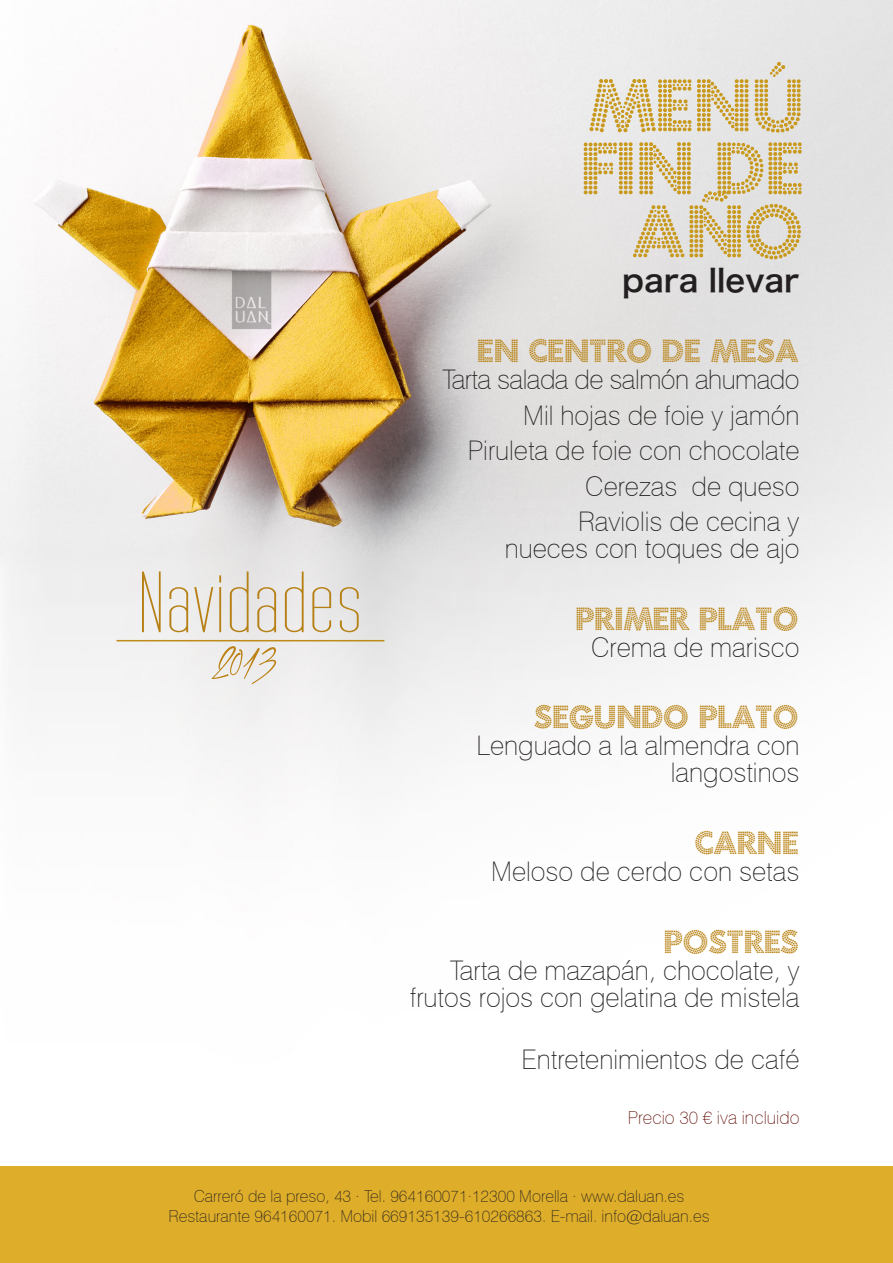
<style>
.page{position:relative;width:893px;height:1263px;background:#fff}
.page>*{position:absolute;margin:0;border:0;box-sizing:border-box;transform-origin:0 0}
.t1{font:87.9px "Tall Films Expanded";color:#b68014}
.t2{font:69px/63px "Fortuna Dot";color:#c8991c;text-align:right}
.t3{font:50.4px "Xtreem Thin Demo";color:#bb8115}
.t4{font:30.9px "Hira Kaku Pro W6";color:#231f20}
.t5{font:30px "Fortuna Dot";color:#ba8416}
.t6{font:100 27px/35.5px "Swiss 721 BT";color:#231f20;text-align:right}
.t7{font:100 18px "Swiss 721 BT";color:#5f0c06}
.t8{font:100 16.5px/19.8px "Swiss 721 BT";color:#231f20;text-align:center}
</style>
<div class="page">
<div style="left:0;top:1165px;width:893px;height:98px;background:#dead29"></div>
<img style="left:0;top:0;width:893px;height:776px">
<hr style="left:117px;top:640px;width:267px;height:1px;background:#bf8b17">
<h2 class="t2" style="left:583px;top:73px;width:224px">MENÚ<br>FIN DE<br>AÑO</h2>
<p class="t4" style="left:622px;top:253px;width:179px">para llevar</p>
<h1 class="t1" style="left:138px;top:562px;width:227px">Navidades</h1>
<h3 class="t3" style="left:214px;top:630px;width:63px">2013</h3>
<p class="t5" style="left:478px;top:332px;width:323px">EN CENTRO DE MESA</p>
<p class="t6" style="left:442px;top:362px;width:359px">Tarta salada de salmón ahumado<br>Mil hojas de foie y jamón<br>Piruleta de foie con chocolate<br>Cerezas de queso<br>Raviolis de cecina y</p>
<p class="t6" style="left:505px;top:531px;width:296px">nueces con toques de ajo</p>
<p class="t5" style="left:577px;top:600px;width:224px">PRIMER PLATO</p>
<p class="t6" style="left:591px;top:629px;width:210px">Crema de marisco</p>
<p class="t5" style="left:535px;top:698px;width:266px">SEGUNDO PLATO</p>
<p class="t6" style="left:476px;top:732px;width:325px;line-height:27px">Lenguado a la almendra con langostinos</p>
<p class="t5" style="left:695px;top:824px;width:105px">CARNE</p>
<p class="t6" style="left:491px;top:853px;width:310px">Meloso de cerdo con setas</p>
<p class="t5" style="left:665px;top:922px;width:136px">POSTRES</p>
<p class="t6" style="left:410px;top:956px;width:391px;line-height:27px">Tarta de mazapán, chocolate, y frutos rojos con gelatina de mistela</p>
<p class="t6" style="left:522px;top:1041px;width:279px">Entretenimientos de café</p>
<p class="t7" style="left:628px;top:1107px;width:173px">Precio 30 € iva incluido</p>
<p class="t8" style="left:168px;top:1186px;width:543px">Carreró de la preso, 43 · Tel. 964160071·12300 Morella · www.daluan.es<br>Restaurante 964160071. Mobil 669135139-610266863. E-mail. info@daluan.es</p>
</div>
